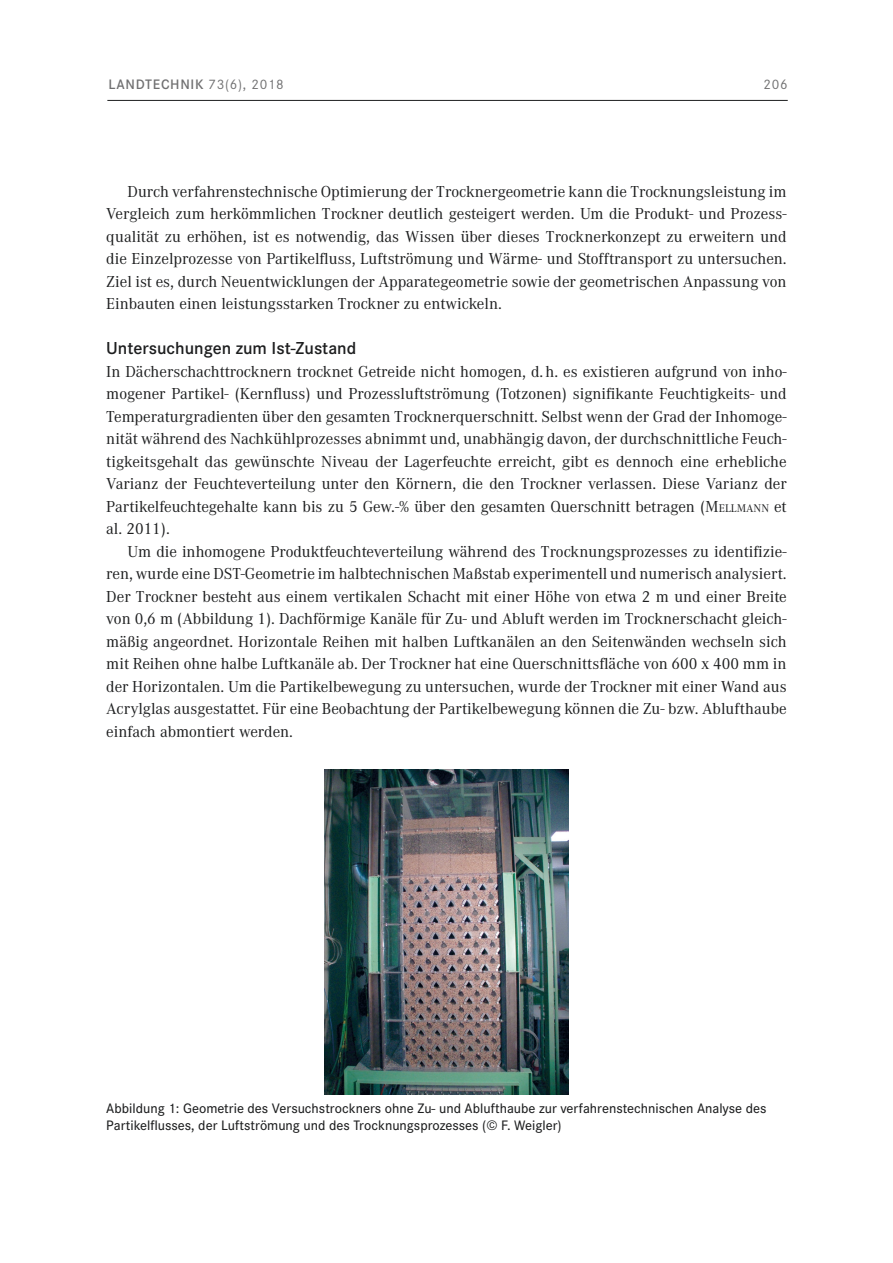
<style>
.page{position:relative;width:893px;height:1263px;background:#fff}
.page>*{position:absolute;margin:0;border:0;box-sizing:border-box;transform-origin:0 0}
.t1{font:600 18px "Corporate S";color:#1d1e1f}
.t2{font:16.5px/22.5px "Corporate A";color:#1d1e1f;text-align:justify}
.t3{font:500 14.25px/16.5px "Corporate S";color:#1d1e1f}
.t4{font:14.25px "Corporate S Demi 2";letter-spacing:.05em;color:#707071}
.t5{font:14.25px "Corporate S";color:#707071}
.s1{font-family:"Corporate S Reg 2"}
.s2{font-style:inherit}
.s3{font-size:11.55px}
</style>
<div class="page">
<hr style="left:107px;top:100px;width:681px;height:1px;background:#1d1e1f">
<img style="left:325px;top:770px;width:243px;height:324px">
<p class="t4" style="left:108px;top:76px;width:177px">LANDTECHNIK <span class="s1">73(6), 2018</span></p>
<p class="t5" style="left:763px;top:76px;width:26px">206</p>
<p class="t2" style="left:106px;top:180px;width:682px;text-indent:21px">Durch verfahrenstechnische Optimierung der Trocknergeometrie kann die Trocknungsleistung im Vergleich zum herkömmlichen Trockner deutlich gesteigert werden. Um die Produkt- und Prozess&shy;qualität zu erhöhen, ist es notwendig, das Wissen über dieses Trocknerkonzept zu erweitern und die Einzelprozesse von Partikelfluss, Luftströmung und Wärme- und Stofftransport zu untersuchen.<br>Ziel ist es, durch Neuentwicklungen der Apparategeometrie sowie der geometrischen Anpassung von Einbauten einen leistungsstarken Trockner zu entwickeln.</p>
<p class="t1" style="left:106px;top:338px;width:252px">Untersuchungen zum Ist-Zustand</p>
<p class="t2" style="left:106px;top:360px;width:682px">In Dächerschachttrocknern trocknet Getreide nicht homogen, d.h. es existieren aufgrund von inho&shy;mogener Partikel- (Kernfluss) und Prozessluftströmung (Totzonen) signifikante Feuchtigkeits- und Temperaturgradienten über den gesamten Trocknerquerschnitt. Selbst wenn der Grad der Inhomoge&shy;nität während des Nachkühlprozesses abnimmt und, unabhängig davon, der durchschnittliche Feuch&shy;tigkeitsgehalt das gewünschte Niveau der Lagerfeuchte erreicht, gibt es dennoch eine erhebliche Varianz der Feuchteverteilung unter den Körnern, die den Trockner verlassen. Diese Varianz der Partikelfeuchtegehalte kann bis zu 5 Gew.-% über den gesamten Querschnitt betragen (<span class="s2">M</span><span class="s3">ELLMANN</span> et al. 2011).</p>
<p class="t2" style="left:106px;top:540px;width:682px;text-indent:21px">Um die inhomogene Produktfeuchteverteilung während des Trocknungsprozesses zu identifizie&shy;ren, wurde eine DST-Geometrie im halbtechnischen Maßstab experimentell und numerisch analysiert.<br>Der Trockner besteht aus einem vertikalen Schacht mit einer Höhe von etwa 2 m und einer Breite von 0,6 m (Abbildung 1). Dachförmige Kanäle für Zu- und Abluft werden im Trocknerschacht gleich&shy;mäßig angeordnet. Horizontale Reihen mit halben Luftkanälen an den Seitenwänden wechseln sich mit Reihen ohne halbe Luftkanäle ab. Der Trockner hat eine Querschnittsfläche von 600 x 400 mm in der Horizontalen. Um die Partikelbewegung zu untersuchen, wurde der Trockner mit einer Wand aus Acrylglas ausgestattet. Für eine Beobachtung der Partikelbewegung können die Zu- bzw. Ablufthaube einfach abmontiert werden.</p>
<p class="t3" style="left:106px;top:1100px;width:662px">Abbildung 1: Geometrie des Versuchstrockners ohne Zu- und Ablufthaube zur verfahrenstechnischen Analyse des<br>Partikelflusses, der Luftströmung und des Trocknungsprozesses (© F. Weigler)</p>
</div>
